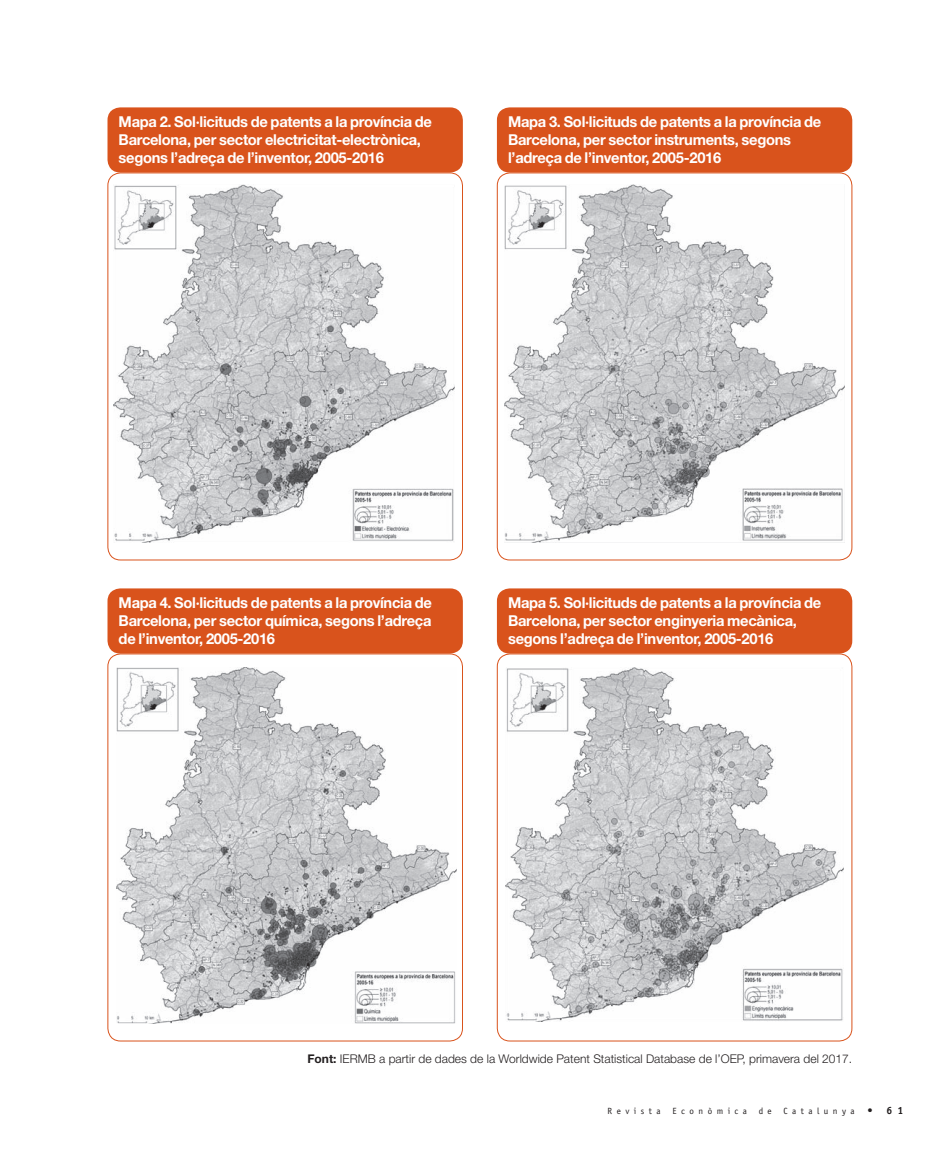
<style>
.page{position:relative;width:937px;height:1149px;background:#fff}
.page>*{position:absolute;margin:0;border:0;box-sizing:border-box;transform-origin:0 0}
.t1{font:700 15px/18px "Helvetica Neue LT Std";letter-spacing:-.02em;color:#fff}
.t2{font:300 12px "Helvetica Neue LT Std";color:#231f20}
.t3{font:700 10.5px "Officina Sans";color:#231f20}
.t4{font:9px "Officina Sans";letter-spacing:.5em;color:#231f20}
.s1{font-weight:700}
.s2{font-size:10.5px}
</style>
<div class="page">
<div style="left:496px;top:173px;width:355px;height:387px;border:1px solid #d9531c;border-radius:13px"></div>
<div style="left:496px;top:654px;width:355px;height:387px;border:1px solid #d9531c;border-radius:13px"></div>
<div style="left:107px;top:173px;width:355px;height:387px;border:1px solid #d9531c;border-radius:13px"></div>
<div style="left:107px;top:654px;width:355px;height:387px;border:1px solid #d9531c;border-radius:13px"></div>
<div style="left:496px;top:107px;width:356px;height:66px;background:#d9531c;border-radius:13px"></div>
<div style="left:496px;top:588px;width:356px;height:66px;background:#d9531c;border-radius:13px"></div>
<div style="left:107px;top:107px;width:355px;height:66px;background:#d9531c;border-radius:13px"></div>
<div style="left:107px;top:588px;width:355px;height:66px;background:#d9531c;border-radius:13px"></div>
<img style="left:113px;top:184px;width:341px;height:358px">
<img style="left:504px;top:184px;width:340px;height:358px">
<img style="left:116px;top:667px;width:340px;height:357px">
<img style="left:505px;top:667px;width:338px;height:354px">
<p class="t1" style="left:119px;top:112px;width:314px">Mapa 2. Sol·licituds de patents a la província de<br>Barcelona, per sector electricitat-electrònica, segons l’adreça de l’inventor, 2005-2016</p>
<p class="t1" style="left:508px;top:112px;width:314px">Mapa 3. Sol·licituds de patents a la província de<br>Barcelona, per sector instruments, segons l’adreça de l’inventor, 2005-2016</p>
<p class="t1" style="left:119px;top:593px;width:314px;text-align:justify">Mapa 4. Sol·licituds de patents a la província de Barcelona, per sector química, segons l’adreça de l’inventor, 2005-2016</p>
<p class="t1" style="left:508px;top:593px;width:314px">Mapa 5. Sol·licituds de patents a la província de<br>Barcelona, per sector enginyeria mecànica, segons l’adreça de l’inventor, 2005-2016</p>
<p class="t2" style="left:307px;top:1052px;width:546px"><span class="s1">Font:</span> IERMB a partir de dades de la Worldwide Patent Statistical Database de l’OEP, primavera del 2017.</p>
<p class="t4" style="left:607px;top:1106px;width:55px">Revista</p>
<p class="t4" style="left:672px;top:1106px;width:76px">Econòmica</p>
<p class="t4" style="left:758px;top:1106px;width:15px">d e</p>
<p class="t4" style="left:783px;top:1106px;width:91px">Catalunya <span class="s2">•</span></p>
<p class="t3" style="left:886px;top:1104px;width:18px">6 1</p>
</div>
